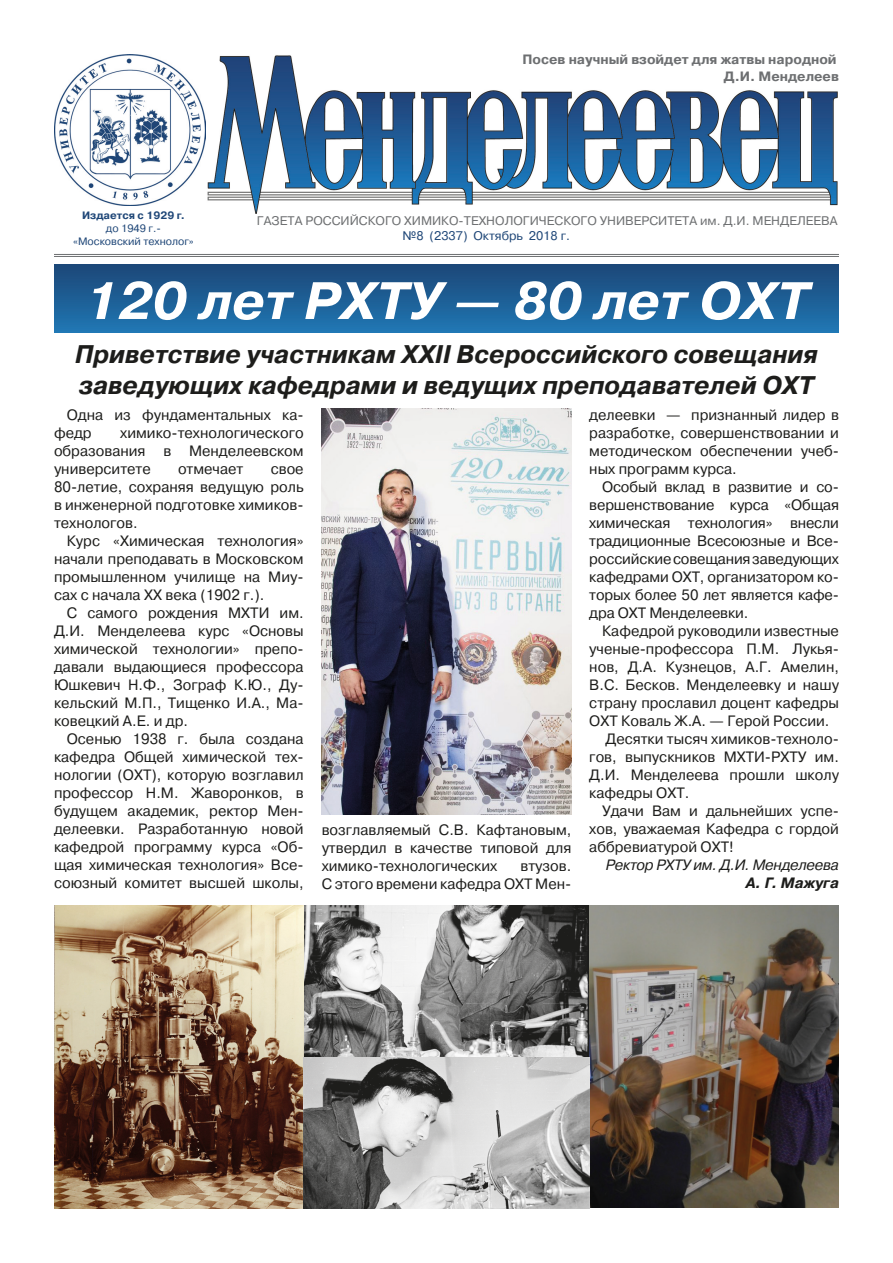
<style>
.page{position:relative;width:893px;height:1263px;background:#fff}
.page>*{position:absolute;margin:0;border:0;box-sizing:border-box;transform-origin:0 0}
.t1{font:italic 700 52.5px "Pragmatica C";color:#fff}
.t2{font:italic 700 25.5px/30.6px "Pragmatica C";color:#1d1d1b}
.t3{font:15px/18px "Pragmatica C";color:#1d1d1b;text-align:justify}
.t4{font:italic 15px "Pragmatica C";letter-spacing:-.02em;color:#1d1d1b}
.t5{font:italic 700 15px "Pragmatica C";color:#1d1d1b}
.t6{font:700 13.5px/16.2px "Pragmatica C";color:#6d6f71;text-align:right}
.t7{font:12.45px "Pragmatica C";color:#6d6f71}
.t8{font:12.45px "Pragmatica C";color:#1e4677}
.t9{font:10.65px/12.9px "Pragmatica C";color:#1e4677;text-align:center}
.t10{font:700 10.65px "Pragmatica C";color:#1e4677}
</style>
<div class="page">
<div style="left:54px;top:264px;width:785px;height:69px;background:linear-gradient(to bottom,#1c4677,#2077b4)"></div>
<hr style="left:54px;top:256px;width:785px;height:1px;background:#6d6f71">
<hr style="left:54px;top:254px;width:785px;height:1px;background:#6d6f71">
<img style="left:54px;top:54px;width:152px;height:152px">
<img style="left:207px;top:55px;width:631px;height:158px">
<img style="left:54px;top:905px;width:785px;height:304px">
<img style="left:322px;top:408px;width:249px;height:406px">
<p class="t6" style="left:522px;top:52px;width:318px">Посев научный взойдет для жатвы народной<br>Д.И. Менделеев</p>
<p class="t10" style="left:82px;top:209px;width:104px">Издается с 1929 г.</p>
<p class="t9" style="left:73px;top:222px;width:122px">до 1949 г.- «Московский технолог»</p>
<h1 class="t1" style="left:84px;top:272px;width:726px">120 лет РХТУ — 80 лет ОХТ</h1>
<p class="t7" style="left:257px;top:214px;width:582px">ГАЗЕТА РОССИЙСКОГО ХИМИКО-ТЕХНОЛОГИЧЕСКОГО УНИВЕРСИТЕТА им. Д.И. МЕНДЕЛЕЕВА</p>
<p class="t8" style="left:403px;top:229px;width:169px">№8 (2337) Октябрь 2018 г.</p>
<h2 class="t2" style="left:75px;top:339px;width:744px">Приветствие участникам ХХII Всероссийского совещания заведующих кафедрами и ведущих преподавателей ОХТ</h2>
<p class="t3" style="left:54px;top:406px;width:251px;text-indent:13px">Одна из фундаментальных ка&shy;федр</p>
<p class="t3" style="left:54px;top:424px;width:251px;text-indent:66px">химико-технологического образования в Менделеевском университете</p>
<p class="t3" style="left:54px;top:460px;width:251px;text-indent:217px">свое 80-летие, сохраняя ведущую роль в инженерной подготовке химиков&shy;технологов.</p>
<p class="t3" style="left:54px;top:532px;width:251px;text-indent:13px">Курс «Химическая технология» начали преподавать в Московском промышленном училище на Миу&shy;сах с начала ХХ века (1902 г.).</p>
<p class="t3" style="left:54px;top:604px;width:251px;text-indent:13px">С самого рождения МХТИ им.<br>Д.И. Менделеева курс «Основы химической технологии» препо&shy;давали выдающиеся профессора Юшкевич Н.Ф., Зограф К.Ю., Ду&shy;кельский М.П., Тищенко И.А., Ма&shy;ковецкий А.Е. и др.</p>
<p class="t3" style="left:54px;top:730px;width:251px;text-indent:13px">Осенью 1938 г. была создана кафедра Общей химической тех&shy;нологии (ОХТ), которую возглавил профессор Н.М. Жаворонков, в будущем академик, ректор Мен&shy;делеевки. Разработанную новой кафедрой программу курса «Об&shy;щая химическая технология» Все&shy;союзный комитет высшей школы,</p>
<p class="t3" style="left:178px;top:460px;width:67px">отмечает</p>
<p class="t3" style="left:322px;top:820px;width:251px">возглавляемый С.В. Кафтановым, утвердил в качестве типовой для химико-технологических</p>
<p class="t3" style="left:322px;top:856px;width:251px;text-align:right">втузов.<br>С этого времени кафедра ОХТ Мен-</p>
<p class="t3" style="left:589px;top:406px;width:251px">делеевки — признанный лидер в разработке, совершенствовании и методическом обеспечении учеб&shy;ных программ курса.</p>
<p class="t3" style="left:589px;top:478px;width:251px;text-indent:13px">Особый вклад в развитие и со&shy;вершенствование курса «Общая химическая технология» внесли традиционные Всесоюзные и Все&shy;российские совещания заведующих кафедрами ОХТ, организатором ко&shy;торых более 50 лет является кафе&shy;дра ОХТ Менделеевки.</p>
<p class="t3" style="left:602px;top:622px;width:238px">Кафедрой руководили известные</p>
<p class="t3" style="left:589px;top:640px;width:251px">ученые-профессора П.М. Лукья-</p>
<p class="t3" style="left:589px;top:658px;width:251px">нов, Д.А. Кузнецов, А.Г. Амелин,</p>
<p class="t3" style="left:589px;top:676px;width:251px">В.С. Бесков. Менделеевку и нашу</p>
<p class="t3" style="left:589px;top:694px;width:251px">страну прославил доцент кафедры</p>
<p class="t3" style="left:589px;top:712px;width:242px">ОХТ Коваль Ж.А. — Герой России.</p>
<p class="t3" style="left:605px;top:730px;width:235px">Десятки тысяч химиков-техноло-</p>
<p class="t3" style="left:589px;top:748px;width:251px">гов, выпускников МХТИ-РХТУ им.</p>
<p class="t3" style="left:589px;top:766px;width:251px">Д.И. Менделеева прошли школу</p>
<p class="t3" style="left:589px;top:784px;width:102px">кафедры ОХТ.</p>
<p class="t3" style="left:602px;top:802px;width:238px">Удачи Вам и дальнейших успе-</p>
<p class="t3" style="left:589px;top:820px;width:251px">хов, уважаемая Кафедра с гордой</p>
<p class="t3" style="left:589px;top:838px;width:146px">аббревиатурой ОХТ!</p>
<p class="t4" style="left:606px;top:856px;width:235px">Ректор РХТУ им. Д.И. Менделеева</p>
<p class="t5" style="left:746px;top:874px;width:95px">А. Г. Мажуга</p>
</div>
